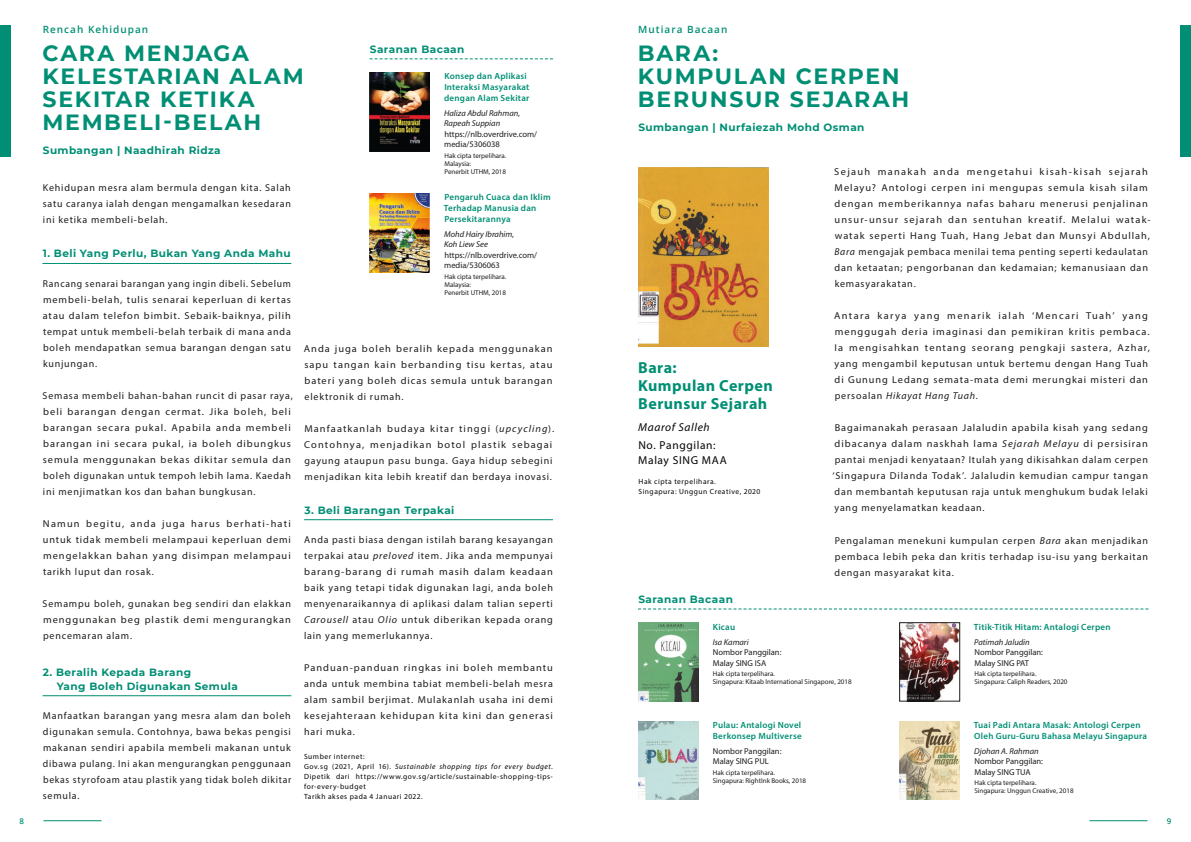
<style>
.page{position:relative;width:1191px;height:842px;background:#fff}
.page>*{position:absolute;margin:0;border:0;box-sizing:border-box;transform-origin:0 0}
.t1{font:700 22px/22.8px "Montserrat";letter-spacing:.08em;color:#008f74}
.t2{font:700 16px/18px "Myriad Pro";letter-spacing:.025em;color:#008f74}
.t3{font:11.5px/15px "Myriad Pro";letter-spacing:.05em;color:#030405}
.t4{font:italic 11.5px "Myriad Pro";letter-spacing:.055em;color:#030405}
.t5{font:700 10.5px/13.5px "Montserrat";letter-spacing:.04em;color:#008f74}
.t6{font:10px/16px "Myriad Pro";letter-spacing:.09em;color:#1d1d1b;text-align:justify}
.t7{font:10px/16px "Myriad Pro";letter-spacing:.09em;color:#1d1d1b;scale:1.04 1}
.t8{font:600 10px "Open Sans";letter-spacing:.1em;color:#008f74}
.t9{font:600 9px/10.8px "Myriad Pro";letter-spacing:.025em;color:#008f74}
.t10{font:8.5px/10.5px "Myriad Pro";color:#1d1d1b}
.t11{font:italic 8.5px/10.5px "Myriad Pro";color:#1d1d1b}
.t12{font:600 8px "Open Sans";color:#008f74}
.t13{font:7.5px/10px "Myriad Pro";letter-spacing:.07em;color:#030405}
.t14{font:7px/8px "Myriad Pro";color:#1d1d1b}
.s1{font-style:italic}
</style>
<div class="page">
<div style="left:0;top:25px;width:11px;height:132px;background:#008f74"></div>
<div style="left:1179px;top:25px;width:12px;height:132px;background:#008f74"></div>
<svg style="left:369px;top:58px;width:184px;height:1px"></svg>
<svg style="left:638px;top:608px;width:510px;height:1px"></svg>
<hr style="left:43px;top:263px;width:248px;height:1px;background:#008f74">
<hr style="left:43px;top:695px;width:248px;height:1px;background:#008f74">
<hr style="left:304px;top:519px;width:249px;height:1px;background:#008f74">
<img style="left:369px;top:194px;width:60px;height:78px">
<img style="left:638px;top:721px;width:60px;height:78px">
<img style="left:899px;top:721px;width:60px;height:78px">
<img style="left:369px;top:73px;width:60px;height:78px">
<img style="left:638px;top:623px;width:60px;height:78px">
<img style="left:901px;top:625px;width:56px;height:74px">
<div style="left:899px;top:623px;width:60px;height:78px;border:1px solid #1d1d1b"></div>
<img style="left:638px;top:168px;width:131px;height:179px">
<hr style="left:43px;top:820px;width:59px;height:1px;background:#008f74">
<hr style="left:1089px;top:820px;width:58px;height:1px;background:#008f74">
<p class="t8" style="left:43px;top:22px;width:107px">Rencah Kehidupan</p>
<p class="t8" style="left:638px;top:22px;width:91px">Mutiara Bacaan</p>
<h1 class="t1" style="left:42px;top:41px;width:263px">CARA MENJAGA<br>KELESTARIAN ALAM<br>SEKITAR KETIKA<br>MEMBELI-BELAH</h1>
<p class="t5" style="left:43px;top:143px;width:179px">Sumbangan | Naadhirah Ridza</p>
<p class="t5" style="left:370px;top:42px;width:96px">Saranan Bacaan</p>
<p class="t9" style="left:444px;top:71px;width:87px">Konsep dan Aplikasi<br>Interaksi Masyarakat dengan Alam Sekitar</p>
<p class="t11" style="left:444px;top:107px;width:77px">Haliza Abdul Rahman,<br>Rapeah Suppian</p>
<p class="t10" style="left:444px;top:128px;width:94px">https://nlb.overdrive.com/ media/5306038</p>
<p class="t14" style="left:444px;top:151px;width:63px">Hak cipta terpelihara.<br>Malaysia:<br>Penerbit UTHM, 2018</p>
<p class="t6" style="left:43px;top:180px;width:250px">Kehidupan mesra alam bermula dengan kita. Salah satu caranya ialah dengan mengamalkan kesedaran ini ketika membeli-belah.</p>
<p class="t5" style="left:43px;top:246px;width:249px">1. Beli Yang Perlu, Bukan Yang Anda Mahu</p>
<p class="t6" style="left:43px;top:276px;width:250px">Rancang senarai barangan yang ingin dibeli. Sebelum membeli-belah, tulis senarai keperluan di kertas atau dalam telefon bimbit. Sebaik-baiknya, pilih tempat untuk membeli-belah terbaik di mana anda boleh mendapatkan semua barangan dengan satu kunjungan.</p>
<p class="t6" style="left:43px;top:388px;width:252px;text-align:left">Semasa membeli bahan-bahan runcit di pasar raya, beli barangan dengan cermat. Jika boleh, beli barangan secara pukal. Apabila anda membeli barangan ini secara pukal, ia boleh dibungkus semula menggunakan bekas dikitar semula dan boleh digunakan untuk tempoh lebih lama. Kaedah ini menjimatkan kos dan bahan bungkusan.</p>
<p class="t7" style="left:43px;top:516px;width:240px;text-align:justify">Namun begitu, anda juga harus berhati-hati untuk tidak membeli melampaui keperluan demi mengelakkan bahan yang disimpan melampaui tarikh luput dan rosak.</p>
<p class="t6" style="left:43px;top:596px;width:250px">Semampu boleh, gunakan beg sendiri dan elakkan menggunakan beg plastik demi mengurangkan pencemaran alam.</p>
<p class="t5" style="left:57px;top:665px;width:183px;text-indent:-14px">2. Beralih Kepada Barang<br>Yang Boleh Digunakan Semula</p>
<p class="t6" style="left:43px;top:708px;width:250px">Manfaatkan barangan yang mesra alam dan boleh digunakan semula. Contohnya, bawa bekas pengisi makanan sendiri apabila membeli makanan untuk dibawa pulang. Ini akan mengurangkan penggunaan bekas styrofoam atau plastik yang tidak boleh dikitar semula.</p>
<p class="t9" style="left:444px;top:192px;width:108px">Pengaruh Cuaca dan Iklim<br>Terhadap Manusia dan<br>Persekitarannya</p>
<p class="t11" style="left:444px;top:228px;width:72px">Mohd Hairy Ibrahim,<br>Koh Liew See</p>
<p class="t10" style="left:444px;top:249px;width:94px">https://nlb.overdrive.com/ media/5306063</p>
<p class="t14" style="left:444px;top:273px;width:63px">Hak cipta terpelihara.<br>Malaysia:<br>Penerbit UTHM, 2018</p>
<p class="t7" style="left:304px;top:340px;width:240px;text-align:justify">Anda juga boleh beralih kepada menggunakan sapu tangan kain berbanding tisu kertas, atau bateri yang boleh dicas semula untuk barangan elektronik di rumah.</p>
<p class="t7" style="left:304px;top:420px;width:242px">Manfaatkanlah budaya kitar tinggi (<span class="s1">upcycling</span>).<br>Contohnya, menjadikan botol plastik sebagai gayung ataupun pasu bunga. Gaya hidup sebegini menjadikan kita lebih kreatif dan berdaya inovasi.</p>
<p class="t5" style="left:304px;top:502px;width:151px">3. Beli Barangan Terpakai</p>
<p class="t6" style="left:304px;top:532px;width:250px">Anda pasti biasa dengan istilah barang kesayangan terpakai atau <span class="s1">preloved</span> item. Jika anda mempunyai barang-barang di rumah masih dalam keadaan baik yang tetapi tidak digunakan lagi, anda boleh menyenaraikannya di aplikasi dalam talian seperti <span class="s1">Carousell</span> atau <span class="s1">Olio</span> untuk diberikan kepada orang lain yang memerlukannya.</p>
<p class="t7" style="left:304px;top:660px;width:241px;text-align:justify">Panduan-panduan ringkas ini boleh membantu anda untuk membina tabiat membeli-belah mesra alam sambil berjimat. Mulakanlah usaha ini demi kesejahteraan kehidupan kita kini dan generasi hari muka.</p>
<p class="t13" style="left:304px;top:752px;width:250px">Sumber internet:<br>Gov.sg (2021, April 16). <span class="s1">Sustainable shopping tips for every budget.<br></span>Dipetik dari https://www.gov.sg/article/sustainable-shopping-tips&shy;for-every-budget<br>Tarikh akses pada 4 Januari 2022.</p>
<h1 class="t1" style="left:638px;top:41px;width:273px">BARA:<br>KUMPULAN CERPEN<br>BERUNSUR SEJARAH</h1>
<p class="t5" style="left:638px;top:120px;width:228px">Sumbangan | Nurfaiezah Mohd Osman</p>
<h2 class="t2" style="left:638px;top:358px;width:136px">Bara:<br>Kumpulan Cerpen<br>Berunsur Sejarah</h2>
<p class="t4" style="left:638px;top:420px;width:73px">Maarof Salleh</p>
<p class="t3" style="left:638px;top:438px;width:90px">No. Panggilan:<br>Malay SING MAA</p>
<p class="t13" style="left:638px;top:477px;width:123px">Hak cipta terpelihara.<br>Singapura: Unggun Creative, 2020</p>
<p class="t5" style="left:638px;top:592px;width:96px">Saranan Bacaan</p>
<p class="t7" style="left:834px;top:164px;width:306px">Sejauh manakah anda mengetahui kisah-kisah sejarah Melayu? Antologi cerpen ini mengupas semula kisah silam dengan memberikannya nafas baharu menerusi penjalinan unsur-unsur sejarah dan sentuhan kreatif. Melalui watak&shy;watak seperti Hang Tuah, Hang Jebat dan Munsyi Abdullah, <span class="s1">Bara</span> mengajak pembaca menilai tema penting seperti kedaulatan dan ketaatan; pengorbanan dan kedamaian; kemanusiaan dan kemasyarakatan.</p>
<p class="t7" style="left:834px;top:308px;width:305px">Antara karya yang menarik ialah ‘Mencari Tuah’ yang menggugah deria imaginasi dan pemikiran kritis pembaca.<br>Ia mengisahkan tentang seorang pengkaji sastera, Azhar, yang mengambil keputusan untuk bertemu dengan Hang Tuah di Gunung Ledang semata-mata demi merungkai misteri dan persoalan <span class="s1">Hikayat Hang Tuah</span>.</p>
<p class="t6" style="left:832px;top:420px;width:317px">Bagaimanakah perasaan Jalaludin apabila kisah yang sedang dibacanya dalam naskhah lama <span class="s1">Sejarah Melayu</span> di persisiran pantai menjadi kenyataan? Itulah yang dikisahkan dalam cerpen ‘Singapura Dilanda Todak’. Jalaludin kemudian campur tangan dan membantah keputusan raja untuk menghukum budak lelaki yang menyelamatkan keadaan.</p>
<p class="t6" style="left:834px;top:532px;width:315px">Pengalaman menekuni kumpulan cerpen <span class="s1">Bara</span> akan menjadikan pembaca lebih peka dan kritis terhadap isu-isu yang berkaitan dengan masyarakat kita.</p>
<p class="t9" style="left:713px;top:621px;width:24px">Kicau</p>
<p class="t11" style="left:712px;top:636px;width:37px">Isa Kamari</p>
<p class="t10" style="left:713px;top:647px;width:70px">Nombor Panggilan:<br>Malay SING ISA</p>
<p class="t14" style="left:713px;top:670px;width:140px">Hak cipta terpelihara.<br>Singapura: Kitaab International Singapore, 2018</p>
<p class="t9" style="left:713px;top:719px;width:90px">Pulau: Antalogi Novel<br>Berkonsep Multiverse</p>
<p class="t10" style="left:713px;top:745px;width:70px">Nombor Panggilan:<br>Malay SING PUL</p>
<p class="t14" style="left:713px;top:768px;width:95px">Hak cipta terpelihara.<br>Singapura: RightInk Books, 2018</p>
<p class="t9" style="left:974px;top:621px;width:138px">Titik-Titik Hitam: Antalogi Cerpen</p>
<p class="t11" style="left:974px;top:636px;width:57px">Patimah Jaludin</p>
<p class="t10" style="left:974px;top:647px;width:70px">Nombor Panggilan:<br>Malay SING PAT</p>
<p class="t14" style="left:974px;top:670px;width:95px">Hak cipta terpelihara.<br>Singapura: Caliph Readers, 2020</p>
<p class="t9" style="left:974px;top:719px;width:175px">Tuai Padi Antara Masak: Antologi Cerpen<br>Oleh Guru-Guru Bahasa Melayu Singapura</p>
<p class="t11" style="left:974px;top:745px;width:66px">Djohan A. Rahman</p>
<p class="t10" style="left:974px;top:756px;width:70px">Nombor Panggilan:<br>Malay SING TUA</p>
<p class="t14" style="left:974px;top:779px;width:101px">Hak cipta terpelihara.<br>Singapura: Unggun Creative, 2018</p>
<p class="t12" style="left:19px;top:815px;width:6px">8</p>
<p class="t12" style="left:1167px;top:815px;width:6px">9</p>
</div>
